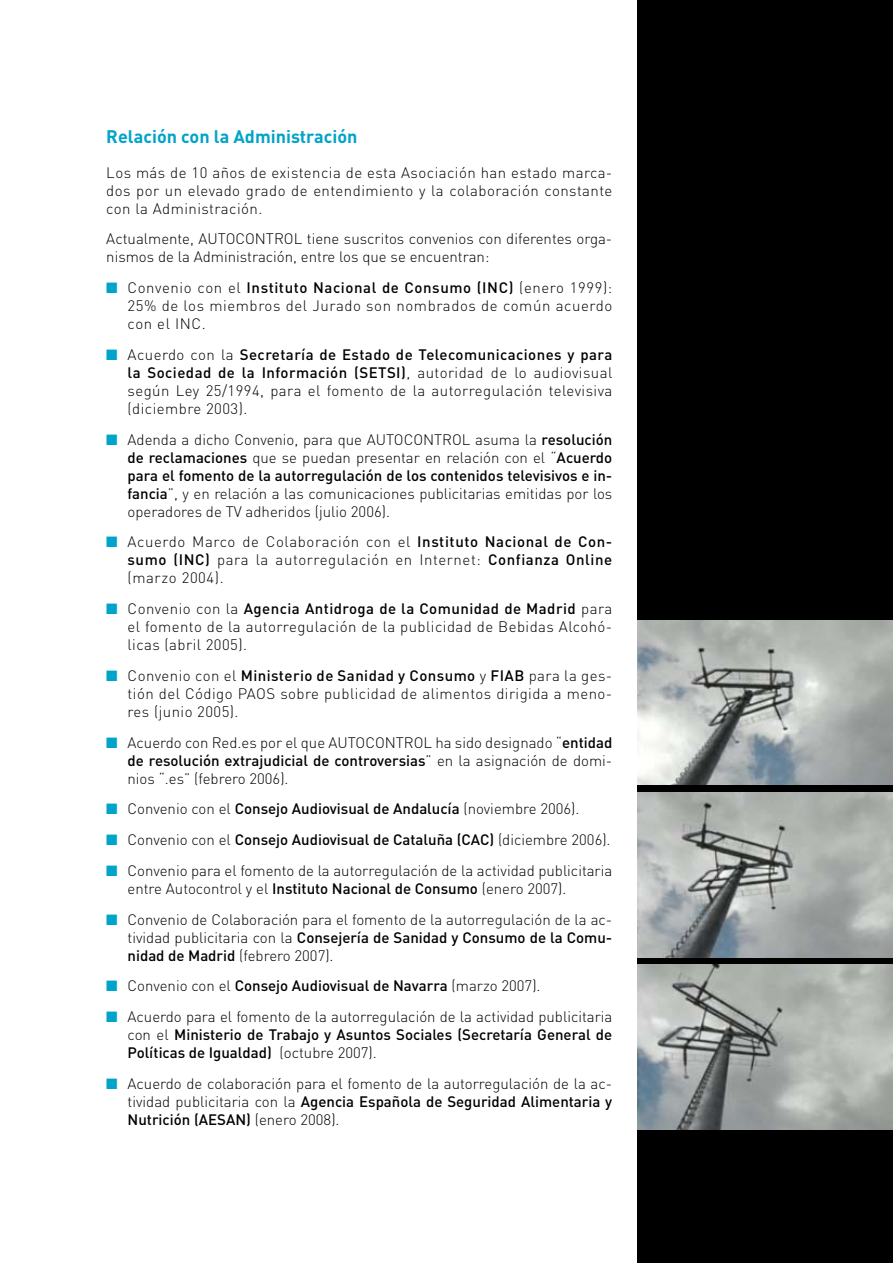
<style>
.page{position:relative;width:893px;height:1263px;background:#fff}
.page>*{position:absolute;margin:0;border:0;box-sizing:border-box;transform-origin:0 0}
.t1{font:700 18px "DIN";color:#00a3c9}
.t2{font:300 15px/18px "DIN";color:#000;text-align:justify}
.t3{font:500 15px "DIN";color:#000}
.s1{color:#00a3c9}
.s2{font-weight:500}
.s3{font-weight:300}
</style>
<div class="page">
<div style="left:637px;top:0;width:256px;height:1263px;background:#000"></div>
<img style="left:638px;top:620px;width:255px;height:165px">
<img style="left:638px;top:792px;width:255px;height:165px">
<img style="left:638px;top:965px;width:255px;height:164px">
<p class="t1" style="left:106px;top:124px;width:253px">Relación con la Administración</p>
<p class="t2" style="left:106px;top:163px;width:508px">Los más de 10 años de existencia de esta Asociación han estado marca&shy;dos por un elevado grado de entendimiento y la colaboración constante con la Administración.</p>
<p class="t2" style="left:106px;top:230px;width:507px">Actualmente, AUTOCONTROL tiene suscritos convenios con diferentes orga&shy;nismos de la Administración, entre los que se encuentran:</p>
<p class="t2" style="left:128px;top:278px;width:486px;text-indent:-21px"><span class="s1">■</span> Convenio con el <span class="s2">Instituto Nacional de Consumo (INC)</span> (enero 1999):<br>25% de los miembros del Jurado son nombrados de común acuerdo con el INC.</p>
<p class="t2" style="left:128px;top:345px;width:486px;text-indent:-21px"><span class="s1">■</span> Acuerdo con la <span class="s2">Secretaría de Estado de Telecomunicaciones y para la Sociedad de la Información (SETSI)</span>, autoridad de lo audiovisual según Ley 25/1994, para el fomento de la autorregulación televisiva (diciembre 2003).</p>
<p class="t2" style="left:128px;top:430px;width:486px;text-indent:-21px"><span class="s1">■</span> Adenda a dicho Convenio, para que AUTOCONTROL asuma la <span class="s2">resolución de reclamaciones</span> que se puedan presentar en relación con el “<span class="s2">Acuerdo para el fomento de la autorregulación de los contenidos televisivos e in&shy;fancia</span>”, y en relación a las comunicaciones publicitarias emitidas por los operadores de TV adheridos (julio 2006).</p>
<p class="t2" style="left:128px;top:533px;width:486px;text-indent:-21px"><span class="s1">■</span> Acuerdo Marco de Colaboración con el <span class="s2">Instituto Nacional de Con&shy;sumo (INC)</span> para la autorregulación en Internet: <span class="s2">Confianza Online </span>(marzo 2004).</p>
<p class="t2" style="left:128px;top:600px;width:486px;text-indent:-21px"><span class="s1">■</span> Convenio con la <span class="s2">Agencia Antidroga de la Comunidad de Madrid</span> para el fomento de la autorregulación de la publicidad de Bebidas Alcohó&shy;licas (abril 2005).</p>
<p class="t2" style="left:128px;top:666px;width:486px;text-indent:-21px"><span class="s1">■</span> Convenio con el <span class="s2">Ministerio de Sanidad y Consumo</span> y <span class="s2">FIAB</span> para la ges&shy;tión del Código PAOS sobre publicidad de alimentos dirigida a meno&shy;res (junio 2005).</p>
<p class="t2" style="left:128px;top:733px;width:486px;text-indent:-21px"><span class="s1">■</span> Acuerdo con Red.es por el que AUTOCONTROL ha sido designado “<span class="s2">entidad de resolución extrajudicial de controversias</span>” en la asignación de domi&shy;nios “.es” (febrero 2006).</p>
<p class="t2" style="left:106px;top:800px;width:475px"><span class="s1">■</span> Convenio con el <span class="s2">Consejo Audiovisual de Andalucía</span> (noviembre 2006).</p>
<p class="t3" style="left:106px;top:830px;width:506px"><span class="s1">■</span> <span class="s3">Convenio con el</span> Consejo Audiovisual de Cataluña (CAC) <span class="s3">(diciembre 2006).</span></p>
<p class="t2" style="left:128px;top:861px;width:486px;text-indent:-21px"><span class="s1">■</span> Convenio para el fomento de la autorregulación de la actividad publicitaria entre Autocontrol y el <span class="s2">Instituto Nacional de Consumo</span> (enero 2007).</p>
<p class="t2" style="left:128px;top:910px;width:486px;text-indent:-21px"><span class="s1">■</span> Convenio de Colaboración para el fomento de la autorregulación de la ac&shy;tividad publicitaria con la <span class="s2">Consejería de Sanidad y Consumo de la Comu&shy;nidad de Madrid</span> (febrero 2007).</p>
<p class="t3" style="left:106px;top:976px;width:436px"><span class="s1">■</span> <span class="s3">Convenio con el</span> Consejo Audiovisual de Navarra <span class="s3">(marzo 2007).</span></p>
<p class="t2" style="left:128px;top:1008px;width:486px;text-indent:-21px"><span class="s1">■</span> Acuerdo para el fomento de la autorregulación de la actividad publicitaria con el <span class="s2">Ministerio de Trabajo y Asuntos Sociales (Secretaría General de Políticas de Igualdad)</span> (octubre 2007).</p>
<p class="t2" style="left:128px;top:1074px;width:486px;text-indent:-21px"><span class="s1">■</span> Acuerdo de colaboración para el fomento de la autorregulación de la ac&shy;tividad publicitaria con la <span class="s2">Agencia Española de Seguridad Alimentaria y Nutrición (AESAN)</span> (enero 2008).</p>
</div>
